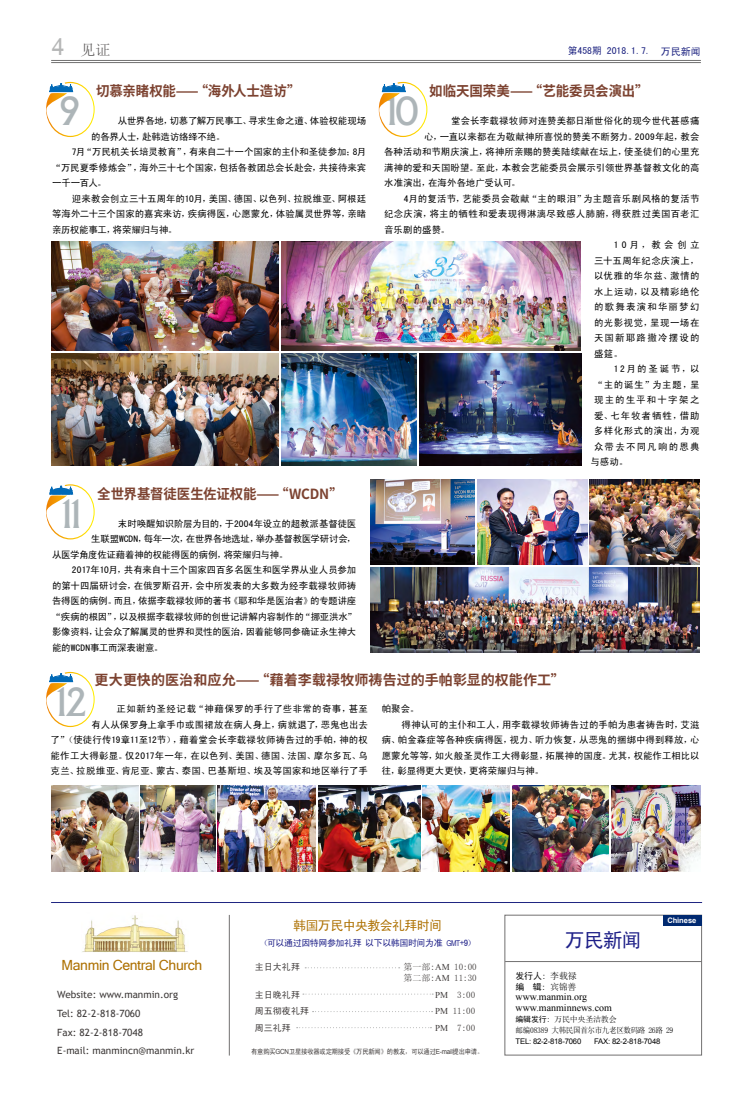
<style>
.page{position:relative;width:752px;height:1100px;background:#fff}
.page>*{position:absolute;margin:0;border:0;box-sizing:border-box;transform-origin:0 0}
.t1{font:37.7px "Albertus";color:#adb5b8}
.t2{font:37.2px "Kartika";color:#b5b6b6}
.t3{font:19.9px "Sim Hei";color:#1e2088}
.t4{font:15px "N Sim Sun";color:#5a5757}
.t5{font:700 14px "Noto Sans Hans";color:#7c4230;scale:.96 1}
.t6{font:700 14px "Noto Sans Hans";color:#7c4230}
.t7{font:14px "Microsoft Sans Serif";letter-spacing:-.025em;color:#ad7000}
.t8{font:13px "Sim Hei";letter-spacing:-.05em;color:#ad7000}
.t9{font:10px/18.9px "Trebuchet MS";color:#3f3b3a}
.t10{font:10px/11px "Times New Roman";color:#000}
.t11{font:9.8px "Sim Hei";color:#1e2481}
.t12{font:9.4px/15.5px "Sim Hei";letter-spacing:.005em;color:#000;text-align:right}
.t13{font:9.4px "Sim Hei";letter-spacing:-.025em;color:#000}
.t14{font:9.4px "Sim Hei";letter-spacing:-.02em;color:#000}
.t15{font:9.4px "Sim Hei";letter-spacing:.035em;color:#000}
.t16{font:9.4px "Sim Hei";letter-spacing:.055em;color:#000}
.t17{font:9.4px "Sim Hei";letter-spacing:.03em;color:#000}
.t18{font:9.4px "Sim Hei";letter-spacing:.13em;color:#000}
.t19{font:9.4px "Sim Hei";letter-spacing:-.03em;color:#000}
.t20{font:9.4px "Sim Hei";letter-spacing:.025em;color:#000}
.t21{font:9.4px "Sim Hei";letter-spacing:.05em;color:#000}
.t22{font:9.4px "Sim Hei";letter-spacing:.1em;color:#000}
.t23{font:9.4px "Sim Hei";letter-spacing:.135em;color:#000}
.t24{font:9.4px "Sim Hei";letter-spacing:.125em;color:#000}
.t25{font:9.4px "Sim Hei";letter-spacing:.185em;color:#000}
.t26{font:9px/11px "N Sim Sun";color:#3f3b3a}
.t27{font:9px "Sim Hei";letter-spacing:-.05em;color:#1e2088}
.t28{font:9px "Sim Hei";color:#3f3b3a}
.t29{font:9px/11px "Sim Hei";color:#000}
.t30{font:8px/11px "Sim Sun";letter-spacing:-.05em;color:#000}
.t31{font:7.7px "Arial";letter-spacing:-.025em;color:#000}
.t32{font:700 7.6px "Arial";letter-spacing:-.01em;color:#fff}
.t33{font:7px "Sim Hei";letter-spacing:-.03em;color:#3f3b3a;scale:.9 1}
.s1{font-size:10px}
.s2{font-family:"Arial Narrow";font-size:8px}
.s3{font-family:"Times New Roman"}
.s4{font-family:"Arial"}
.s5{font-family:"Sim Sun"}
.s6{font-family:"Sim Hei"}
</style>
<div class="page">
<hr style="left:51px;top:60px;width:649px;height:1px;background:#727171">
<hr style="left:51px;top:62px;width:649px;height:1px;background:#727171">
<hr style="left:229px;top:915px;width:1px;height:140px;background:#727171">
<img style="left:82px;top:915px;width:106px;height:37px">
<div style="left:504px;top:915px;width:197px;height:140px;border:1px solid #727171"></div>
<hr style="left:505px;top:961px;width:196px;height:1px;background:#727171">
<div style="left:662px;top:915px;width:39px;height:11px;background:#002970"></div>
<svg style="left:305px;top:967px;width:94px;height:1px"></svg>
<svg style="left:303px;top:993px;width:130px;height:1px"></svg>
<svg style="left:312px;top:1011px;width:120px;height:1px"></svg>
<svg style="left:296px;top:1027px;width:135px;height:1px"></svg>
<hr style="left:51px;top:902px;width:650px;height:1px;background:#1e2481">
<img style="left:611px;top:786px;width:88px;height:85px">
<img style="left:141px;top:786px;width:74px;height:85px">
<img style="left:51px;top:786px;width:87px;height:85px">
<img style="left:512px;top:786px;width:96px;height:85px">
<img style="left:422px;top:786px;width:87px;height:85px">
<img style="left:218px;top:786px;width:97px;height:85px">
<img style="left:318px;top:786px;width:102px;height:85px">
<svg style="left:46px;top:82px;width:49px;height:55px"></svg>
<svg style="left:46px;top:484px;width:49px;height:55px"></svg>
<svg style="left:46px;top:672px;width:49px;height:55px"></svg>
<svg style="left:378px;top:82px;width:49px;height:55px"></svg>
<img style="left:370px;top:567px;width:329px;height:85px">
<img style="left:589px;top:479px;width:110px;height:86px">
<img style="left:370px;top:479px;width:104px;height:86px">
<img style="left:477px;top:479px;width:110px;height:86px">
<img style="left:419px;top:353px;width:162px;height:112px">
<img style="left:281px;top:242px;width:299px;height:109px">
<img style="left:51px;top:242px;width:227px;height:109px">
<img style="left:281px;top:353px;width:135px;height:112px">
<img style="left:51px;top:353px;width:227px;height:112px">
<h2 class="t2" style="left:52px;top:29px;width:14px">4</h2>
<h3 class="t4" style="left:80px;top:42px;width:31px">见证</h3>
<p class="t11" style="left:567px;top:46px;width:134px">第458期 2018.1.7. <span class="s1">万民新闻</span></p>
<h3 class="t5" style="left:96px;top:83px;width:214px">切慕亲睹权能——“海外人士造访”</h3>
<p class="t14" style="left:118px;top:116px;width:250px">从世界各地，切慕了解万民事工、寻求生命之道、体验权能现场</p>
<p class="t14" style="left:91px;top:132px;width:135px">的各界人士，赴韩造访络绎不绝。</p>
<p class="t12" style="left:72px;top:144px;width:296px">7月“万民机关长培灵教育”，有来自二十一个国家的主仆和圣徒参加；8月</p>
<p class="t12" style="left:52px;top:160px;width:316px">“万民夏季修炼会”，海外三十七个国家，包括各教团总会长赴会，共接待来宾</p>
<p class="t12" style="left:52px;top:175px;width:56px">一千一百人。</p>
<p class="t12" style="left:72px;top:190px;width:296px">迎来教会创立三十五周年的10月，美国、德国、以色列、拉脱维亚、阿根廷</p>
<p class="t12" style="left:52px;top:206px;width:315px">等海外二十三个国家的嘉宾来访，疾病得医，心愿蒙允，体验属灵世界等，亲睹</p>
<p class="t19" style="left:52px;top:225px;width:127px">亲历权能事工，将荣耀归与神。</p>
<h1 class="t1" style="left:60px;top:90px;width:20px">9</h1>
<h3 class="t5" style="left:97px;top:486px;width:257px">全世界基督徒医生佐证权能——“WCDN”</h3>
<p class="t12" style="left:118px;top:516px;width:240px">末时唤醒知识阶层为目的，于2004年设立的超教派基督徒医</p>
<p class="t13" style="left:91px;top:534px;width:266px">生联盟WCDN，每年一次，在世界各地选址，举办基督教医学研讨会，</p>
<p class="t13" style="left:52px;top:550px;width:237px">从医学角度佐证藉着神的权能得医的病例，将荣耀归与神。</p>
<p class="t14" style="left:72px;top:565px;width:286px">2017年10月，共有来自十三个国家四百多名医生和医学界从业人员参加</p>
<p class="t12" style="left:52px;top:578px;width:305px">的第十四届研讨会，在俄罗斯召开，会中所发表的大多数为经李载禄牧师祷</p>
<p class="t14" style="left:52px;top:596px;width:305px">告得医的病例。而且，依据李载禄牧师的著书《耶和华是医治者》的专题讲座</p>
<p class="t13" style="left:52px;top:612px;width:305px">“疾病的根因”，以及根据李载禄牧师的创世记讲解内容制作的“挪亚洪水”</p>
<p class="t13" style="left:52px;top:627px;width:306px">影像资料，让会众了解属灵的世界和灵性的医治，因着能够同参确证永生神大</p>
<p class="t12" style="left:52px;top:640px;width:113px">能的WCDN事工而深表谢意。</p>
<h1 class="t1" style="left:63px;top:492px;width:20px">11</h1>
<h3 class="t5" style="left:429px;top:83px;width:230px">如临天国荣美——“艺能委员会演出”</h3>
<p class="t12" style="left:451px;top:113px;width:250px">堂会长李载禄牧师对连赞美都日渐世俗化的现今世代甚感痛</p>
<p class="t12" style="left:424px;top:129px;width:277px">心，一直以来都在为敬献神所喜悦的赞美不断努力。2009年起，教会</p>
<p class="t12" style="left:384px;top:144px;width:316px">各种活动和节期庆演上，将神所亲赐的赞美陆续献在坛上，使圣徒们的心里充</p>
<p class="t12" style="left:384px;top:160px;width:317px">满神的爱和天国盼望。至此，本教会艺能委员会展示引领世界基督教文化的高</p>
<p class="t12" style="left:384px;top:175px;width:138px">水准演出，在海外各地广受认可。</p>
<p class="t17" style="left:404px;top:194px;width:297px">4月的复活节，艺能委员会敬献“主的眼泪”为主题音乐剧风格的复活节</p>
<p class="t15" style="left:384px;top:209px;width:317px">纪念庆演，将主的牺牲和爱表现得淋漓尽致感人肺腑，得获胜过美国百老汇</p>
<p class="t12" style="left:384px;top:221px;width:67px">音乐剧的盛赞。</p>
<p class="t12" style="left:613px;top:237px;width:87px">10月，教会创立</p>
<p class="t20" style="left:593px;top:256px;width:107px">三十五周年纪念庆演上，</p>
<p class="t21" style="left:593px;top:271px;width:107px">以优雅的华尔兹、激情的</p>
<p class="t16" style="left:593px;top:287px;width:107px">水上运动，以及精彩绝伦</p>
<p class="t18" style="left:593px;top:302px;width:107px">的歌舞表演和华丽梦幻</p>
<p class="t16" style="left:593px;top:318px;width:107px">的光影视觉，呈现一场在</p>
<p class="t18" style="left:593px;top:333px;width:107px">天国新耶路撒冷摆设的</p>
<p class="t12" style="left:593px;top:345px;width:30px">盛筵。</p>
<p class="t25" style="left:613px;top:364px;width:87px">12月的圣诞节，以</p>
<p class="t12" style="left:593px;top:376px;width:107px">“主的诞生”为主题，呈</p>
<p class="t23" style="left:593px;top:395px;width:107px">现主的生平和十字架之</p>
<p class="t22" style="left:593px;top:411px;width:107px">爱、七年牧者牺牲，借助</p>
<p class="t16" style="left:593px;top:426px;width:107px">多样化形式的演出，为观</p>
<p class="t24" style="left:593px;top:441px;width:107px">众带去不同凡响的恩典</p>
<p class="t12" style="left:590px;top:454px;width:39px">与感动。</p>
<h1 class="t1" style="left:387px;top:90px;width:32px">10</h1>
<h3 class="t6" style="left:95px;top:672px;width:471px">更大更快的医治和应允——“藉着李载禄牧师祷告过的手帕彰显的权能作工”</h3>
<p class="t12" style="left:51px;top:701px;width:319px">正如新约圣经记载“神藉保罗的手行了些非常的奇事，甚至<br>有人从保罗身上拿手巾或围裙放在病人身上，病就退了，恶鬼也出去<br>了”（使徒行传19章11至12节），藉着堂会长李载禄牧师祷告过的手帕，神的权能作工大得彰显。仅2017年一年，在以色列、美国、德国、法国、摩尔多瓦、乌克兰、拉脱维亚、肯尼亚、蒙古、泰国、巴基斯坦、埃及等国家和地区举行了手</p>
<p class="t12" style="left:381px;top:701px;width:39px">帕聚会。</p>
<h1 class="t1" style="left:57px;top:680px;width:30px">12</h1>
<p class="t12" style="left:401px;top:717px;width:299px">得神认可的主仆和工人，用李载禄牧师祷告过的手帕为患者祷告时，艾滋</p>
<p class="t12" style="left:381px;top:732px;width:319px">病、帕金森症等各种疾病得医，视力、听力恢复，从恶鬼的捆绑中得到释放，心</p>
<p class="t12" style="left:381px;top:748px;width:319px">愿蒙允等等，如火般圣灵作工大得彰显，拓展神的国度。尤其，权能作工相比以</p>
<p class="t12" style="left:381px;top:763px;width:164px">往，彰显得更大更快，更将荣耀归与神。</p>
<h3 class="t7" style="left:61px;top:957px;width:142px">Manmin Central Church</h3>
<p class="t9" style="left:57px;top:985px;width:139px">Website: www.manmin.org<br>Tel: 82-2-818-7060<br>Fax: 82-2-818-7048<br>E-mail: manmincn@manmin.kr</p>
<h3 class="t8" style="left:293px;top:918px;width:150px">韩国万民中央教会礼拜时间</h3>
<p class="t27" style="left:259px;top:938px;width:217px">（可以通过因特网参加礼拜 以下以韩国时间为准 <span class="s2">GMT</span>+9）</p>
<p class="t28" style="left:255px;top:962px;width:47px">主日大礼拜</p>
<p class="t26" style="left:403px;top:961px;width:74px">第一部:<span class="s3">AM</span> 10:00第二部:<span class="s3">AM</span> 11:30</p>
<p class="t28" style="left:255px;top:990px;width:47px">主日晚礼拜</p>
<p class="t26" style="left:435px;top:989px;width:42px"><span class="s3">PM</span> 3:00</p>
<p class="t28" style="left:255px;top:1006px;width:56px">周五彻夜礼拜</p>
<p class="t26" style="left:435px;top:1005px;width:42px"><span class="s3">PM</span> 11:00</p>
<p class="t28" style="left:255px;top:1023px;width:38px">周三礼拜</p>
<p class="t26" style="left:435px;top:1022px;width:42px"><span class="s3">PM</span> 7:00</p>
<p class="t33" style="left:251px;top:1048px;width:259px">有意购买<span class="s4">GCN</span>卫星接收器或定期接受《万民新闻》的教友，可以通过<span class="s4">E-mail</span>提出申请。</p>
<h3 class="t3" style="left:564px;top:930px;width:78px">万民新闻</h3>
<p class="t32" style="left:667px;top:915px;width:31px">Chinese</p>
<p class="t29" style="left:515px;top:970px;width:63px">发行人: <span class="s5">李载禄</span>编 辑: <span class="s5">宾锦善</span></p>
<p class="t10" style="left:515px;top:991px;width:98px">www.manmin.org www.manminnews.com</p>
<p class="t30" style="left:515px;top:1013px;width:159px"><span class="s6">编辑发行:</span> 万民中央圣洁教会<br>邮编08389 大韩民国首尔市九老区数码路 26路 29</p>
<p class="t31" style="left:515px;top:1036px;width:67px">TEL: 82-2-818-7060</p>
<p class="t31" style="left:594px;top:1036px;width:68px">FAX: 82-2-818-7048</p>
</div>
